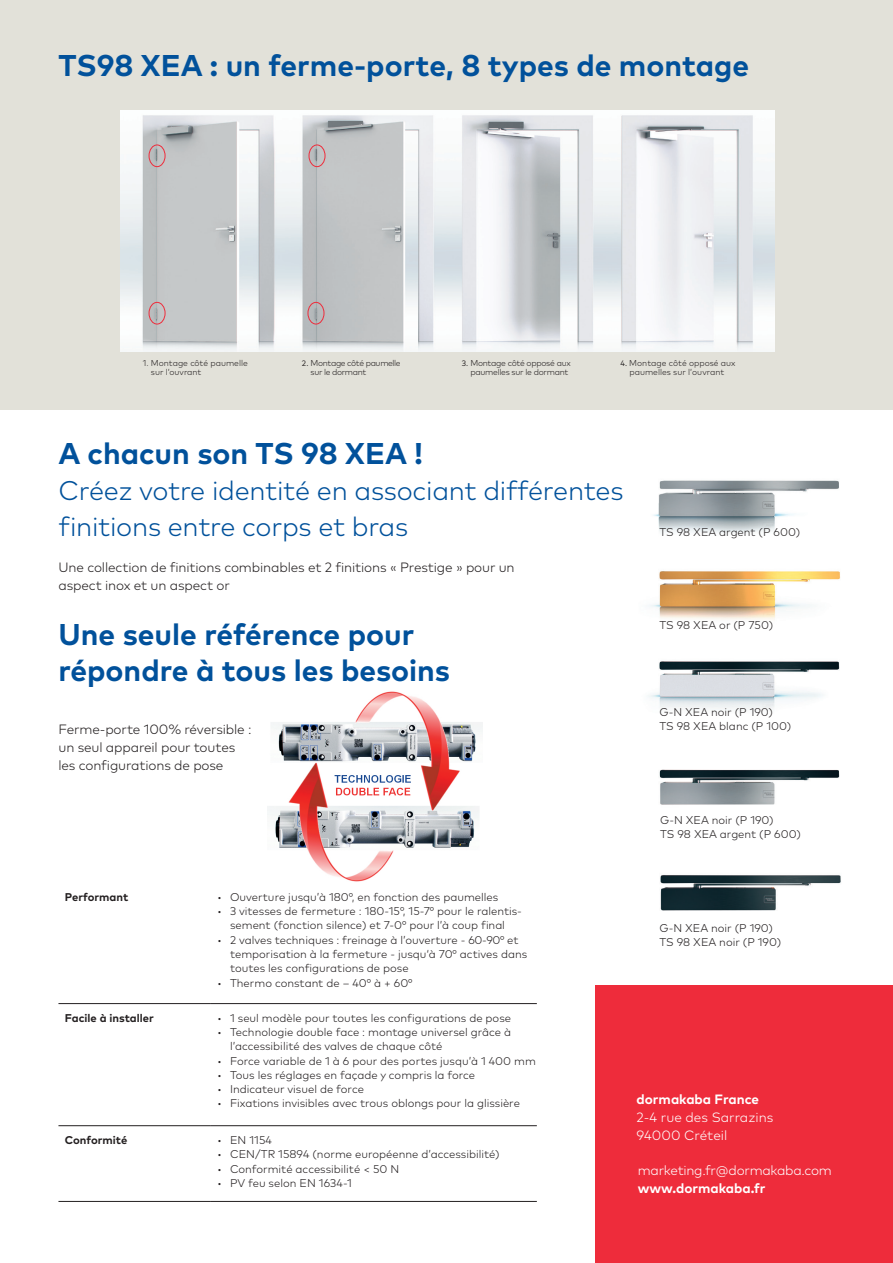
<style>
.page{position:relative;width:893px;height:1263px;background:#fff}
.page>*{position:absolute;margin:0;border:0;box-sizing:border-box;transform-origin:0 0}
.t1{font:700 30px/36px "Mark Pro";color:#01519b}
.t2{font:300 27px/36px "Mark Pro";letter-spacing:-.01em;color:#01519b}
.t3{font:300 13.5px/18px "Mark Pro";letter-spacing:-.01em;color:#231f20}
.t4{font:700 13.5px "Mark Pro";color:#fff}
.t5{font:300 13.5px/18px "Mark Pro";color:#fff}
.t6{font:300 13.5px "Mark Pro";letter-spacing:-.02em;color:#fff}
.t7{font:300 11.25px/14.2px "Mark Pro";color:#231f20}
.t8{font:700 11.25px "Mark Pro";color:#231f20}
.t9{font:300 8.55px/8.6px "Mark Pro";color:#231f20}
.t10{font:300 8.55px/8.6px "Mark Pro";letter-spacing:-.03em;color:#231f20}
.s1{font-weight:400;font-size:7.95px}
</style>
<div class="page">
<img style="left:268px;top:691px;width:215px;height:191px">
<div style="left:0;top:0;width:893px;height:409px;background:#e2e1d9"></div>
<img style="left:120px;top:110px;width:654px;height:241px">
<img style="left:651px;top:479px;width:189px;height:46px">
<img style="left:659px;top:769px;width:181px;height:36px">
<img style="left:640px;top:569px;width:201px;height:46px">
<img style="left:644px;top:660px;width:196px;height:45px">
<img style="left:660px;top:875px;width:181px;height:36px">
<div style="left:595px;top:985px;width:298px;height:278px;background:#ee2c3b"></div>
<hr style="left:58px;top:1003px;width:153px;height:1px;background:#231f20">
<hr style="left:211px;top:1003px;width:326px;height:1px;background:#231f20">
<hr style="left:58px;top:1201px;width:153px;height:1px;background:#231f20">
<hr style="left:211px;top:1201px;width:326px;height:1px;background:#231f20">
<hr style="left:58px;top:1125px;width:153px;height:1px;background:#231f20">
<hr style="left:211px;top:1125px;width:326px;height:1px;background:#231f20">
<div style="left:149px;top:145px;width:16px;height:22px;border:1px solid #ee2c3b;border-radius:50%"></div>
<div style="left:309px;top:145px;width:16px;height:22px;border:1px solid #ee2c3b;border-radius:50%"></div>
<div style="left:149px;top:302px;width:16px;height:22px;border:1px solid #ee2c3b;border-radius:50%"></div>
<div style="left:308px;top:302px;width:16px;height:22px;border:1px solid #ee2c3b;border-radius:50%"></div>
<h1 class="t1" style="left:58px;top:45px;width:692px">TS98 XEA : un ferme-porte, 8 types de montage</h1>
<p class="t9" style="left:151px;top:358px;width:98px;text-indent:-8px">1. Montage côté paumelle sur l’ouvrant</p>
<p class="t10" style="left:311px;top:358px;width:92px;text-indent:-9px"><span class="s1">2.</span> Montage côté paumelle sur le dormant</p>
<p class="t10" style="left:462px;top:358px;width:110px;text-align:right"><span class="s1">3.</span> Montage côté opposé aux paumelles sur le dormant</p>
<p class="t9" style="left:621px;top:358px;width:116px;text-align:center"><span class="s1">4.</span> Montage côté opposé aux paumelles sur l’ouvrant</p>
<h1 class="t1" style="left:58px;top:432px;width:366px">A chacun son TS 98 XEA !</h1>
<h2 class="t2" style="left:58px;top:470px;width:567px">Créez votre identité en associant différentes finitions entre corps et bras</h2>
<p class="t3" style="left:58px;top:557px;width:458px">Une collection de finitions combinables et 2 finitions « Prestige » pour un aspect inox et un aspect or</p>
<h1 class="t1" style="left:58px;top:613px;width:393px">Une seule référence pour répondre à tous les besoins</h1>
<p class="t3" style="left:58px;top:720px;width:195px">Ferme-porte 100% réversible : un seul appareil pour toutes les configurations de pose</p>
<p class="t7" style="left:659px;top:523px;width:142px">TS 98 XEA argent (P 600)</p>
<p class="t7" style="left:659px;top:616px;width:115px">TS 98 XEA or (P 750)</p>
<p class="t7" style="left:659px;top:703px;width:133px">G-N XEA noir (P 190)<br>TS 98 XEA blanc (P 100)</p>
<p class="t7" style="left:660px;top:811px;width:142px">G-N XEA noir (P 190)<br>TS 98 XEA argent (P 600)</p>
<p class="t8" style="left:65px;top:888px;width:65px">Performant</p>
<p class="t7" style="left:217px;top:889px;width:283px">• Ouverture jusqu’à 180°, en fonction des paumelles</p>
<p class="t7" style="left:217px;top:903px;width:306px;text-align:center">• 3 vitesses de fermeture : 180-15°, 15-7° pour le ralentis&shy;sement (fonction silence) et 7-0° pour l’à coup final</p>
<p class="t7" style="left:230px;top:932px;width:299px;text-indent:-13px">• 2 valves techniques : freinage à l’ouverture - 60-90° et temporisation à la fermeture - jusqu‘à 70° actives dans toutes les configurations de pose</p>
<p class="t7" style="left:217px;top:974px;width:197px">• Thermo constant de – 40° à + 60°</p>
<p class="t8" style="left:65px;top:1009px;width:90px">Facile à installer</p>
<p class="t7" style="left:217px;top:1010px;width:295px">• 1 seul modèle pour toutes les configurations de pose</p>
<p class="t7" style="left:230px;top:1024px;width:282px;text-indent:-13px">• Technologie double face : montage universel grâce à l’accessibilité des valves de chaque côté</p>
<p class="t7" style="left:217px;top:1053px;width:320px">• Force variable de 1 à 6 pour des portes jusqu’à 1 400 mm</p>
<p class="t7" style="left:217px;top:1067px;width:259px">• Tous les réglages en façade y compris la force</p>
<p class="t7" style="left:217px;top:1081px;width:148px">• Indicateur visuel de force</p>
<p class="t7" style="left:217px;top:1095px;width:304px">• Fixations invisibles avec trous oblongs pour la glissière</p>
<p class="t8" style="left:65px;top:1131px;width:64px">Conformité</p>
<p class="t7" style="left:217px;top:1132px;width:56px">• EN 1154</p>
<p class="t7" style="left:217px;top:1146px;width:284px">• CEN/TR 15894 (norme européenne d’accessibilité)</p>
<p class="t7" style="left:217px;top:1160px;width:183px">• Conformité accessibilité &lt; 50 N</p>
<p class="t7" style="left:217px;top:1175px;width:136px">• PV feu selon EN 1634-1</p>
<p class="t7" style="left:659px;top:919px;width:123px">G-N XEA noir (P 190)<br>TS 98 XEA noir (P 190)</p>
<p class="t4" style="left:636px;top:1088px;width:124px">dormakaba France</p>
<p class="t5" style="left:636px;top:1107px;width:138px">2-4 rue des Sarrazins<br>94000 Créteil</p>
<p class="t6" style="left:638px;top:1160px;width:196px">marketing.fr@dormakaba.com</p>
<p class="t4" style="left:638px;top:1177px;width:129px">www.dormakaba.fr</p>
</div>
